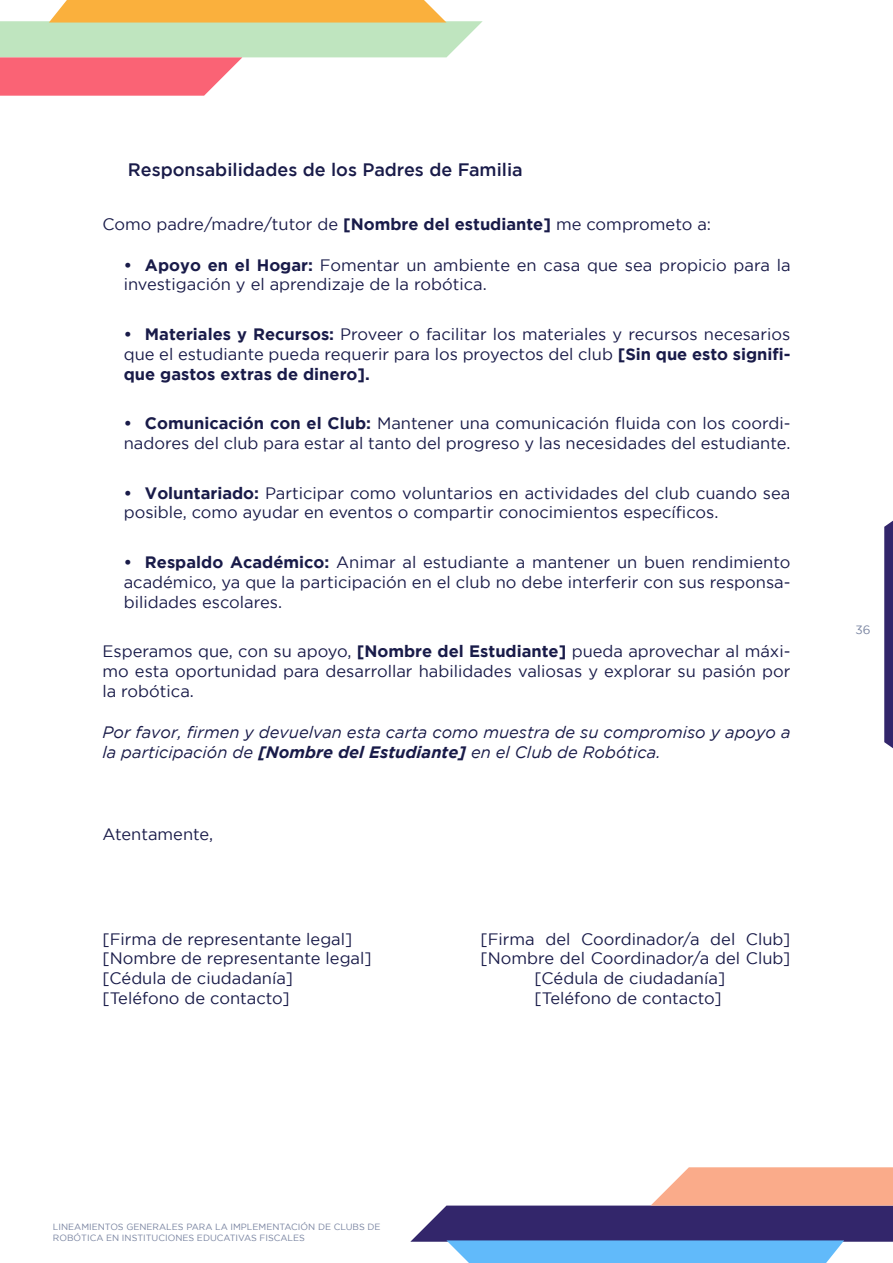
<style>
.page{position:relative;width:893px;height:1263px;background:#fff}
.page>*{position:absolute;margin:0;border:0;box-sizing:border-box;transform-origin:0 0}
.t1{font:500 18px "Gotham";color:#191b49}
.t2{font:16.5px/19.8px "Gotham";color:#191b49}
.t3{font:italic 16.5px/19.8px "Gotham";color:#191b49}
.t4{font:12px "Gotham";color:#7883a0}
.t5{font:9px/10.8px "Gotham";color:#7883a0}
.s1{font-weight:700}
</style>
<div class="page">
<svg style="left:0;top:0;width:483px;height:96px"></svg>
<svg style="left:410px;top:1167px;width:483px;height:96px"></svg>
<svg style="left:884px;top:520px;width:9px;height:228px;background:#3e3273"></svg>
<p class="t1" style="left:128px;top:159px;width:396px">Responsabilidades de los Padres de Familia</p>
<p class="t2" style="left:102px;top:214px;width:610px">Como padre/madre/tutor de <span class="s1">[Nombre del estudiante]</span> me comprometo a:</p>
<p class="t2" style="left:124px;top:255px;width:668px"><span class="s1">• Apoyo en el Hogar:</span> Fomentar un ambiente en casa que sea propicio para la investigación y el aprendizaje de la robótica.</p>
<p class="t2" style="left:124px;top:324px;width:668px;text-align:justify"><span class="s1">• Materiales y Recursos:</span> Proveer o facilitar los materiales y recursos necesarios que el estudiante pueda requerir para los proyectos del club <span class="s1">[Sin que esto signifi&shy;que gastos extras de dinero].</span></p>
<p class="t2" style="left:124px;top:413px;width:668px"><span class="s1">• Comunicación con el Club:</span> Mantener una comunicación fluida con los coordi&shy;nadores del club para estar al tanto del progreso y las necesidades del estudiante.</p>
<p class="t2" style="left:124px;top:483px;width:668px"><span class="s1">• Voluntariado:</span> Participar como voluntarios en actividades del club cuando sea posible, como ayudar en eventos o compartir conocimientos específicos.</p>
<p class="t2" style="left:124px;top:552px;width:668px;text-align:justify"><span class="s1">• Respaldo Académico:</span> Animar al estudiante a mantener un buen rendimiento académico, ya que la participación en el club no debe interferir con sus responsa&shy;bilidades escolares.</p>
<p class="t2" style="left:102px;top:641px;width:689px;text-align:justify">Esperamos que, con su apoyo, <span class="s1">[Nombre del Estudiante]</span> pueda aprovechar al máxi&shy;mo esta oportunidad para desarrollar habilidades valiosas y explorar su pasión por la robótica.</p>
<p class="t3" style="left:102px;top:722px;width:689px">Por favor, firmen y devuelvan esta carta como muestra de su compromiso y apoyo a la participación de <span class="s1">[Nombre del Estudiante]</span> en el Club de Robótica.</p>
<p class="t2" style="left:102px;top:824px;width:112px">Atentamente,</p>
<p class="t2" style="left:102px;top:929px;width:251px">[Firma de representante legal]</p>
<p class="t2" style="left:480px;top:929px;width:311px">[Firma del Coordinador/a del Club]</p>
<p class="t2" style="left:102px;top:948px;width:271px">[Nombre de representante legal]</p>
<p class="t2" style="left:480px;top:948px;width:311px">[Nombre del Coordinador/a del Club]</p>
<p class="t2" style="left:102px;top:968px;width:192px">[Cédula de ciudadanía]</p>
<p class="t2" style="left:534px;top:968px;width:192px">[Cédula de ciudadanía]</p>
<p class="t2" style="left:102px;top:988px;width:189px">[Teléfono de contacto]</p>
<p class="t2" style="left:534px;top:988px;width:189px">[Teléfono de contacto]</p>
<p class="t4" style="left:855px;top:623px;width:17px">36</p>
<p class="t5" style="left:53px;top:1221px;width:329px">LINEAMIENTOS GENERALES PARA LA IMPLEMENTACIÓN DE CLUBS DE<br>ROBÓTICA EN INSTITUCIONES EDUCATIVAS FISCALES</p>
</div>
